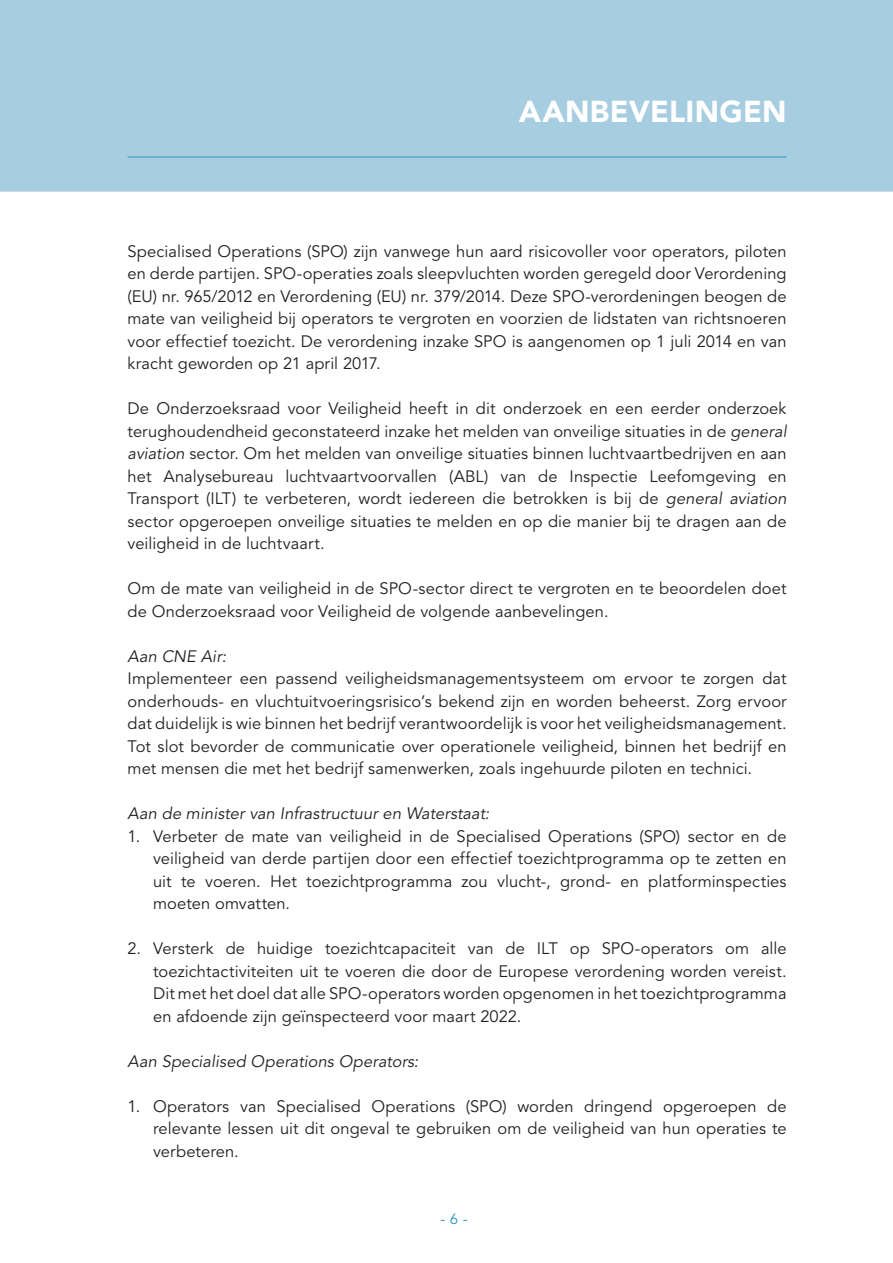
<style>
.page{position:relative;width:893px;height:1263px;background:#fff}
.page>*{position:absolute;margin:0;border:0;box-sizing:border-box;transform-origin:0 0}
.t1{font:900 30px "Avenir LT Std";letter-spacing:.01em;color:#fff}
.t2{font:16.5px/22.5px "Avenir LT Std";letter-spacing:.005em;color:#231f20;text-align:justify}
.t3{font:italic 16.5px "Avenir LT Std";letter-spacing:.005em;color:#231f20}
.t4{font:15px "Avenir LT Std";color:#2f97b9}
.s1{font-style:italic}
</style>
<div class="page">
<div style="left:0;top:0;width:893px;height:192px;background:#a7cde0"></div>
<hr style="left:128px;top:157px;width:659px;height:1px;background:#2f97b9">
<h1 class="t1" style="left:519px;top:93px;width:269px">AANBEVELINGEN</h1>
<p class="t2" style="left:128px;top:240px;width:661px">Specialised Operations (SPO) zijn vanwege hun aard risicovoller voor operators, piloten en derde partijen. SPO-operaties zoals sleepvluchten worden geregeld door Verordening (EU) nr. 965/2012 en Verordening (EU) nr. 379/2014. Deze SPO-verordeningen beogen de mate van veiligheid bij operators te vergroten en voorzien de lidstaten van richtsnoeren voor effectief toezicht. De verordening inzake SPO is aangenomen op 1 juli 2014 en van kracht geworden op 21 april 2017.</p>
<p class="t2" style="left:128px;top:398px;width:661px">De Onderzoeksraad voor Veiligheid heeft in dit onderzoek en een eerder onderzoek terughoudendheid geconstateerd inzake het melden van onveilige situaties in de <span class="s1">general aviation</span> sector. Om het melden van onveilige situaties binnen luchtvaartbedrijven en aan het Analysebureau luchtvaartvoorvallen (ABL) van de Inspectie Leefomgeving en Transport (ILT) te verbeteren, wordt iedereen die betrokken is bij de <span class="s1">general aviation </span>sector opgeroepen onveilige situaties te melden en op die manier bij te dragen aan de veiligheid in de luchtvaart.</p>
<p class="t2" style="left:128px;top:578px;width:660px">Om de mate van veiligheid in de SPO-sector direct te vergroten en te beoordelen doet de Onderzoeksraad voor Veiligheid de volgende aanbevelingen.</p>
<p class="t3" style="left:128px;top:646px;width:100px">Aan CNE Air:</p>
<p class="t2" style="left:128px;top:668px;width:661px">Implementeer een passend veiligheidsmanagementsysteem om ervoor te zorgen dat onderhouds- en vluchtuitvoeringsrisico’s bekend zijn en worden beheerst. Zorg ervoor dat duidelijk is wie binnen het bedrijf verantwoordelijk is voor het veiligheidsmanagement.<br>Tot slot bevorder de communicatie over operationele veiligheid, binnen het bedrijf en met mensen die met het bedrijf samenwerken, zoals ingehuurde piloten en technici.</p>
<p class="t3" style="left:128px;top:804px;width:363px">Aan de minister van Infrastructuur en Waterstaat:</p>
<p class="t2" style="left:153px;top:825px;width:635px;text-indent:-26px">1. Verbeter de mate van veiligheid in de Specialised Operations (SPO) sector en de veiligheid van derde partijen door een effectief toezichtprogramma op te zetten en uit te voeren. Het toezichtprogramma zou vlucht-, grond- en platforminspecties moeten omvatten.</p>
<p class="t2" style="left:153px;top:938px;width:635px;text-indent:-26px">2. Versterk de huidige toezichtcapaciteit van de ILT op SPO-operators om alle toezichtactiviteiten uit te voeren die door de Europese verordening worden vereist.<br>Dit met het doel dat alle SPO-operators worden opgenomen in het toezichtprogramma en afdoende zijn geïnspecteerd voor maart 2022.</p>
<p class="t3" style="left:128px;top:1051px;width:292px">Aan Specialised Operations Operators:</p>
<p class="t2" style="left:153px;top:1095px;width:635px;text-indent:-26px">1. Operators van Specialised Operations (SPO) worden dringend opgeroepen de relevante lessen uit dit ongeval te gebruiken om de veiligheid van hun operaties te verbeteren.</p>
<p class="t4" style="left:440px;top:1210px;width:29px">- 6 -</p>
</div>
